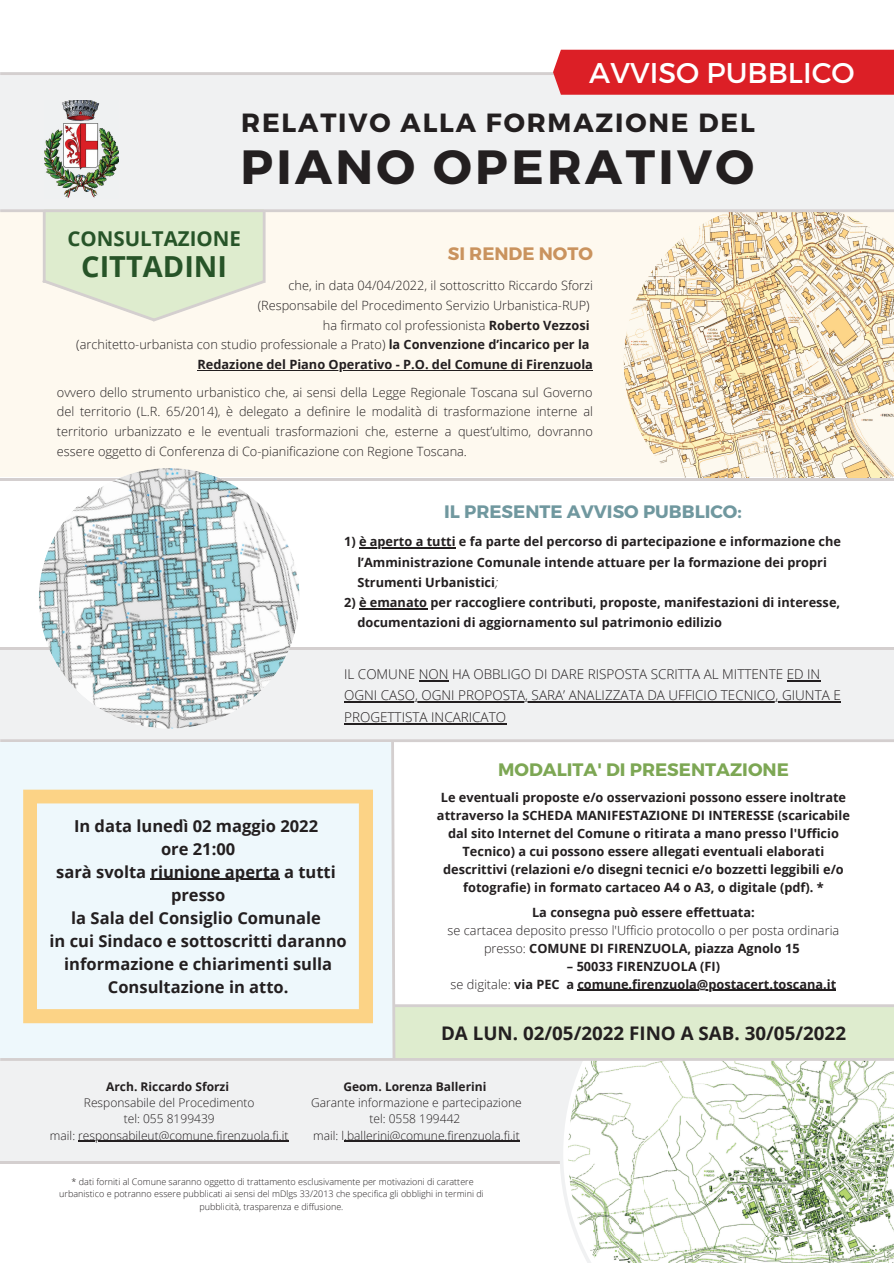
<style>
.page{position:relative;width:894px;height:1263px;background:#fff}
.page>*{position:absolute;margin:0;border:0;box-sizing:border-box;transform-origin:0 0}
.t1{font:700 48.07px "Montserrat";letter-spacing:.07em;color:#231f20}
.t2{font:700 29.03px "Open Sans";color:#275428}
.t3{font:28.5px "Montserrat";color:#fff}
.t4{font:700 26.33px "Montserrat";letter-spacing:.07em;color:#231f20}
.t5{font:700 20.48px "Open Sans";color:#275428}
.t6{font:700 18.75px "Open Sans";color:#231f20}
.t7{font:700 18px "Montserrat";color:#70989f}
.t8{font:700 18px "Montserrat";color:#7da754}
.t9{font:700 18px "Montserrat";color:#ca935e}
.t10{font:700 16.5px/23.1px "Open Sans";color:#231f20;text-align:center}
.t11{font:300 13.5px/21.4px "Open Sans";color:#231f20}
.t12{font:700 12.75px/18px "Open Sans";color:#231f20}
.t13{font:300 12.75px/19.7px "Open Sans";color:#231f20;text-align:right}
.t14{font:300 12px/16.4px "Open Sans";color:#231f20;text-align:center}
.t15{font:700 12px "Open Sans";color:#231f20}
.t16{font:300 9px/12.4px "Open Sans";color:#231f20;text-align:center}
.s1{font-weight:700}
.s2{font-weight:300;font-style:italic}
.s3{font-weight:300}
</style>
<div class="page">
<div style="left:0;top:211px;width:893px;height:266px;background:#fef9ef"></div>
<img style="left:684px;top:477px;width:207px;height:1px">
<img style="left:668px;top:212px;width:225px;height:265px">
<img style="left:646px;top:252px;width:22px;height:212px">
<img style="left:623px;top:281px;width:23px;height:161px">
<div style="left:0;top:647px;width:893px;height:93px;background:#f0f1f2"></div>
<hr style="left:0;top:647px;width:893px;height:3px;background:#d4cfcf">
<div style="left:0;top:72px;width:893px;height:139px;background:#f0f1f2"></div>
<img style="left:44px;top:100px;width:74px;height:98px">
<hr style="left:0;top:478px;width:893px;height:3px;background:#d4cfcf">
<hr style="left:0;top:209px;width:893px;height:3px;background:#d4cfcf">
<hr style="left:0;top:72px;width:893px;height:3px;background:#d4cfcf">
<div style="left:553px;top:50px;width:340px;height:45px;background:#dc1f26"></div>
<hr style="left:0;top:739px;width:893px;height:3px;background:#d4cfcf">
<img style="left:107px;top:468px;width:163px;height:170px">
<img style="left:43px;top:486px;width:64px;height:169px">
<img style="left:218px;top:517px;width:71px;height:195px">
<img style="left:39px;top:501px;width:36px;height:128px">
<img style="left:252px;top:552px;width:47px;height:154px">
<img style="left:52px;top:638px;width:179px;height:87px">
<img style="left:73px;top:693px;width:126px;height:36px">
<div style="left:0;top:1058px;width:893px;height:104px;background:#f0f1f2"></div>
<hr style="left:0;top:1161px;width:893px;height:3px;background:#d4cfcf">
<hr style="left:197px;top:370px;width:395px;height:1px;background:#231f20">
<svg style="left:39px;top:209px;width:229px;height:113px"></svg>
<hr style="left:78px;top:1141px;width:210px;height:1px;background:#231f20">
<hr style="left:359px;top:547px;width:96px;height:2px;background:#231f20">
<hr style="left:359px;top:608px;width:68px;height:1px;background:#231f20">
<hr style="left:418px;top:680px;width:30px;height:1px;background:#231f20">
<hr style="left:786px;top:680px;width:34px;height:1px;background:#231f20">
<hr style="left:344px;top:702px;width:496px;height:1px;background:#231f20">
<hr style="left:344px;top:723px;width:162px;height:1px;background:#231f20">
<hr style="left:344px;top:1141px;width:175px;height:1px;background:#231f20">
<img style="left:668px;top:1061px;width:225px;height:202px">
<img style="left:643px;top:1061px;width:25px;height:200px">
<img style="left:618px;top:1061px;width:25px;height:202px">
<img style="left:592px;top:1061px;width:26px;height:199px">
<img style="left:567px;top:1061px;width:25px;height:195px">
<div style="left:392px;top:1007px;width:501px;height:52px;background:#deecce"></div>
<div style="left:0;top:742px;width:393px;height:318px;background:#eef8fc"></div>
<svg style="left:391px;top:742px;width:5px;height:316px"></svg>
<svg style="left:23px;top:790px;width:350px;height:233px"></svg>
<hr style="left:150px;top:879px;width:130px;height:1px;background:#231f20">
<hr style="left:577px;top:989px;width:259px;height:1px;background:#231f20">
<hr style="left:0;top:1058px;width:893px;height:3px;background:#d4cfcf">
<hr style="left:393px;top:1004px;width:500px;height:3px;background:#d4cfcf">
<h3 class="t3" style="left:589px;top:55px;width:267px">AVVISO PUBBLICO</h3>
<h3 class="t4" style="left:241px;top:106px;width:515px">RELATIVO ALLA FORMAZIONE DEL</h3>
<h1 class="t1" style="left:240px;top:136px;width:515px">PIANO OPERATIVO</h1>
<h3 class="t5" style="left:67px;top:224px;width:175px">CONSULTAZIONE</h3>
<h2 class="t2" style="left:81px;top:246px;width:147px">CITTADINI</h2>
<h3 class="t9" style="left:447px;top:242px;width:147px">SI RENDE NOTO</h3>
<p class="t13" style="left:76px;top:275px;width:518px">che, in data 04/04/2022, il sottoscritto Riccardo Sforzi<br>(Responsabile del Procedimento Servizio Urbanistica-RUP)<br>ha firmato col professionista <span class="s1">Roberto Vezzosi<br></span>(architetto-urbanista con studio professionale a Prato) <span class="s1">la Convenzione d’incarico per la Redazione del Piano Operativo - P.O. del Comune di Firenzuola</span></p>
<p class="t13" style="left:57px;top:382px;width:537px;text-align:justify">ovvero dello strumento urbanistico che, ai sensi della Legge Regionale Toscana sul Governo del territorio (L.R. 65/2014), è delegato a definire le modalità di trasformazione interne al territorio urbanizzato e le eventuali trasformazioni che, esterne a quest’ultimo, dovranno essere oggetto di Conferenza di Co-pianificazione con Regione Toscana.</p>
<h3 class="t7" style="left:444px;top:500px;width:299px">IL PRESENTE AVVISO PUBBLICO:</h3>
<p class="t12" style="left:357px;top:531px;width:485px;line-height:20.2px;text-indent:-13px">1) è aperto a tutti e fa parte del percorso di partecipazione e informazione che l’Amministrazione Comunale intende attuare per la formazione dei propri<br>Strumenti Urbanistici<span class="s2">;</span></p>
<p class="t12" style="left:357px;top:592px;width:484px;line-height:20.2px;text-indent:-13px">2) è emanato per raccogliere contributi, proposte, manifestazioni di interesse, documentazioni di aggiornamento sul patrimonio edilizio</p>
<p class="t11" style="left:344px;top:663px;width:498px">IL COMUNE NON HA OBBLIGO DI DARE RISPOSTA SCRITTA AL MITTENTE ED IN<br>OGNI CASO, OGNI PROPOSTA, SARA’ ANALIZZATA DA UFFICIO TECNICO, GIUNTA E<br>PROGETTISTA INCARICATO</p>
<p class="t10" style="left:50px;top:814px;width:298px">In data lunedì 02 maggio 2022<br>ore 21:00<br>sarà svolta riunione aperta a tutti presso<br>la Sala del Consiglio Comunale<br>in cui Sindaco e sottoscritti daranno informazione e chiarimenti sulla<br>Consultazione in atto.</p>
<h3 class="t8" style="left:498px;top:758px;width:292px">MODALITA' DI PRESENTAZIONE</h3>
<p class="t12" style="left:437px;top:788px;width:414px;text-align:center">Le eventuali proposte e/o osservazioni possono essere inoltrate attraverso la SCHEDA MANIFESTAZIONE DI INTERESSE (scaricabile dal sito Internet del Comune o ritirata a mano presso l'Ufficio Tecnico) a cui possono essere allegati eventuali elaborati descrittivi (relazioni e/o disegni tecnici e/o bozzetti leggibili e/o fotografie) in formato cartaceo A4 o A3, o digitale (pdf). *</p>
<p class="t12" style="left:532px;top:903px;width:224px">La consegna può essere effettuata:</p>
<p class="t13" style="left:447px;top:921px;width:393px;line-height:18px;text-align:center">se cartacea deposito presso l'Ufficio protocollo o per posta ordinaria presso: <span class="s1">COMUNE DI FIRENZUOLA, piazza Agnolo 15</span></p>
<p class="t12" style="left:450px;top:957px;width:387px;text-align:center">– 50033 FIRENZUOLA (FI)<br><span class="s3">se digitale:</span> via PEC a comune.firenzuola@postacert.toscana.it</p>
<h3 class="t6" style="left:441px;top:1020px;width:406px">DA LUN. 02/05/2022 FINO A SAB. 30/05/2022</h3>
<p class="t15" style="left:106px;top:1078px;width:124px">Arch. Riccardo Sforzi</p>
<p class="t14" style="left:50px;top:1094px;width:240px">Responsabile del Procedimento<br>tel: 055 8199439<br>mail: responsabileut@comune.firenzuola.fi.it</p>
<p class="t16" style="left:59px;top:1175px;width:426px">* dati forniti al Comune saranno oggetto di trattamento esclusivamente per motivazioni di carattere urbanistico e potranno essere pubblicati ai sensi del mDlgs 33/2013 che specifica gli obblighi in termini di pubblicità, trasparenza e diffusione.</p>
<p class="t15" style="left:343px;top:1078px;width:144px">Geom. Lorenza Ballerini</p>
<p class="t14" style="left:311px;top:1094px;width:212px">Garante informazione e partecipazione tel: 0558 199442<br>mail: l.ballerini@comune.firenzuola.fi.it</p>
</div>
